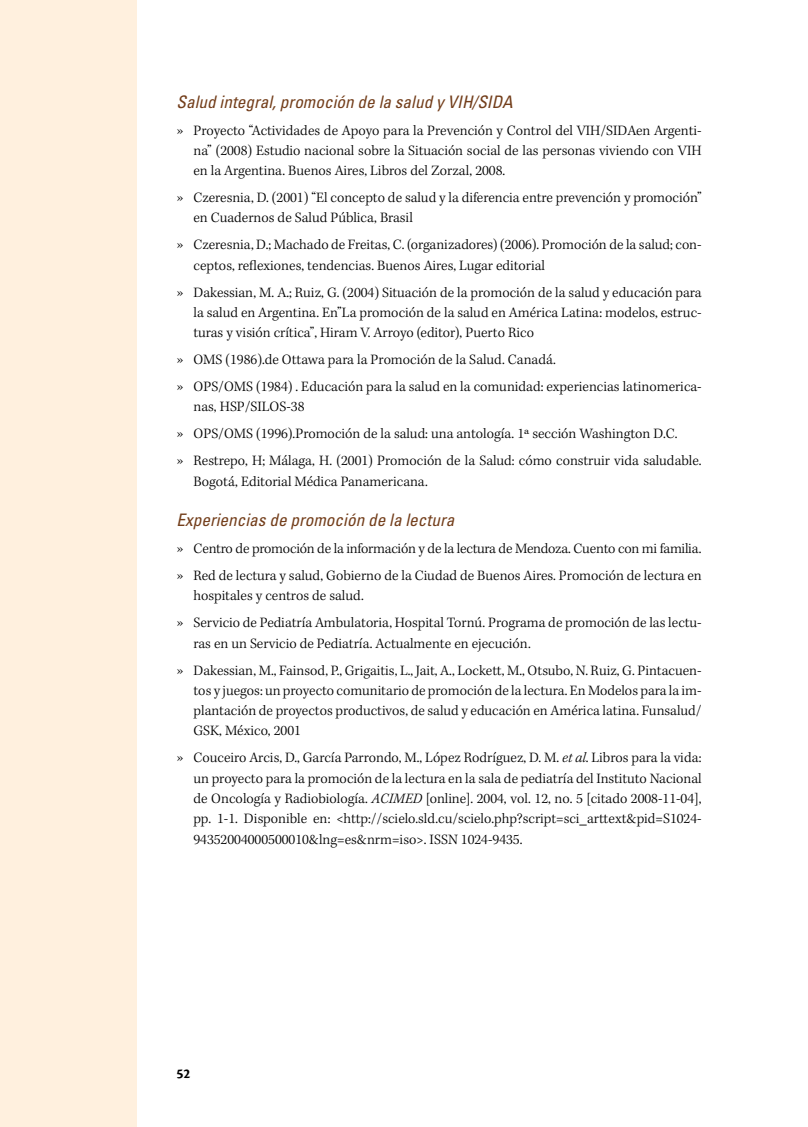
<style>
.page{position:relative;width:808px;height:1127px;background:#fff}
.page>*{position:absolute;margin:0;border:0;box-sizing:border-box;transform-origin:0 0}
.t1{font:italic condensed 17.25px "Univers LT Std";color:#733e1b}
.t2{font:300 14.7px/20.2px "Kepler Std";color:#000}
.t3{font:700 14.25px "Cronos Pro";color:#000}
.s1{font-family:"Stone Informal Std";font-weight:500}
.s2{font-style:italic}
</style>
<div class="page">
<div style="left:0;top:0;width:136px;height:1127px;background:#fff0de"></div>
<p class="t1" style="left:176px;top:90px;width:338px">Salud integral, promoción de la salud y VIH/SIDA</p>
<p class="t2" style="left:193px;top:120px;width:510px;text-align:justify;text-indent:-17px"><span class="s1">»</span> Proyecto “Actividades de Apoyo para la Prevención y Control del VIH/SIDAen Argenti&shy;na” (2008) Estudio nacional sobre la Situación social de las personas viviendo con VIH en la Argentina. Buenos Aires, Libros del Zorzal, 2008.</p>
<p class="t2" style="left:193px;top:188px;width:510px;text-indent:-17px"><span class="s1">»</span> Czeresnia, D. (2001) “El concepto de salud y la diferencia entre prevención y promoción” en Cuadernos de Salud Pública, Brasil</p>
<p class="t2" style="left:193px;top:235px;width:510px;text-indent:-17px"><span class="s1">»</span> Czeresnia, D.; Machado de Freitas, C. (organizadores) (2006). Promoción de la salud; con&shy;ceptos, reflexiones, tendencias. Buenos Aires, Lugar editorial</p>
<p class="t2" style="left:193px;top:282px;width:510px;text-align:justify;text-indent:-17px"><span class="s1">»</span> Dakessian, M. A.; Ruiz, G. (2004) Situación de la promoción de la salud y educación para la salud en Argentina. En”La promoción de la salud en América Latina: modelos, estruc&shy;turas y visión crítica”, Hiram V. Arroyo (editor), Puerto Rico</p>
<p class="t2" style="left:176px;top:347px;width:527px;line-height:27px"><span class="s1">»</span> OMS (1986).de Ottawa para la Promoción de la Salud. Canadá.<br><span class="s1">»</span> OPS/OMS (1984) . Educación para la salud en la comunidad: experiencias latinomerica-</p>
<p class="t2" style="left:176px;top:394px;width:527px;line-height:27px;text-indent:17px">nas, HSP/SILOS-38<br><span class="s1">»</span> OPS/OMS (1996).Promoción de la salud: una antología. 1ª sección Washington D.C.<br><span class="s1">»</span> Restrepo, H; Málaga, H. (2001) Promoción de la Salud: cómo construir vida saludable.</p>
<p class="t2" style="left:193px;top:472px;width:236px">Bogotá, Editorial Médica Panamericana.</p>
<p class="t1" style="left:176px;top:509px;width:279px">Experiencias de promoción de la lectura</p>
<p class="t2" style="left:176px;top:536px;width:527px;line-height:27px"><span class="s1">»</span> Centro de promoción de la información y de la lectura de Mendoza. Cuento con mi familia. <span class="s1">»</span> Red de lectura y salud, Gobierno de la Ciudad de Buenos Aires. Promoción de lectura en</p>
<p class="t2" style="left:176px;top:583px;width:527px;line-height:27px;text-indent:17px">hospitales y centros de salud.<br><span class="s1">»</span> Servicio de Pediatría Ambulatoria, Hospital Tornú. Programa de promoción de las lectu-</p>
<p class="t2" style="left:176px;top:630px;width:527px;line-height:27px;text-indent:17px">ras en un Servicio de Pediatría. Actualmente en ejecución.<br><span class="s1">»</span> Dakessian, M., Fainsod, P., Grigaitis, L., Jait, A., Lockett, M., Otsubo, N. Ruiz, G. Pintacuen-</p>
<p class="t2" style="left:193px;top:681px;width:510px;text-align:justify">tos y juegos: un proyecto comunitario de promoción de la lectura. En Modelos para la im&shy;plantación de proyectos productivos, de salud y educación en América latina. Funsalud/ GSK, México, 2001</p>
<p class="t2" style="left:193px;top:748px;width:510px;text-align:justify;text-indent:-17px"><span class="s1">»</span> Couceiro Arcis, D., García Parrondo, M., López Rodríguez, D. M. <span class="s2">et al</span>. Libros para la vida: un proyecto para la promoción de la lectura en la sala de pediatría del Instituto Nacional de Oncología y Radiobiología. <span class="s2">ACIMED</span> [online]. 2004, vol. 12, no. 5 [citado 2008-11-04], pp. 1-1. Disponible en: &lt;http://scielo.sld.cu/scielo.php?script=sci_arttext&amp;pid=S1024- 94352004000500010&amp;lng=es&amp;nrm=iso&gt;. ISSN 1024-9435.</p>
<p class="t3" style="left:176px;top:1065px;width:16px">52</p>
</div>
